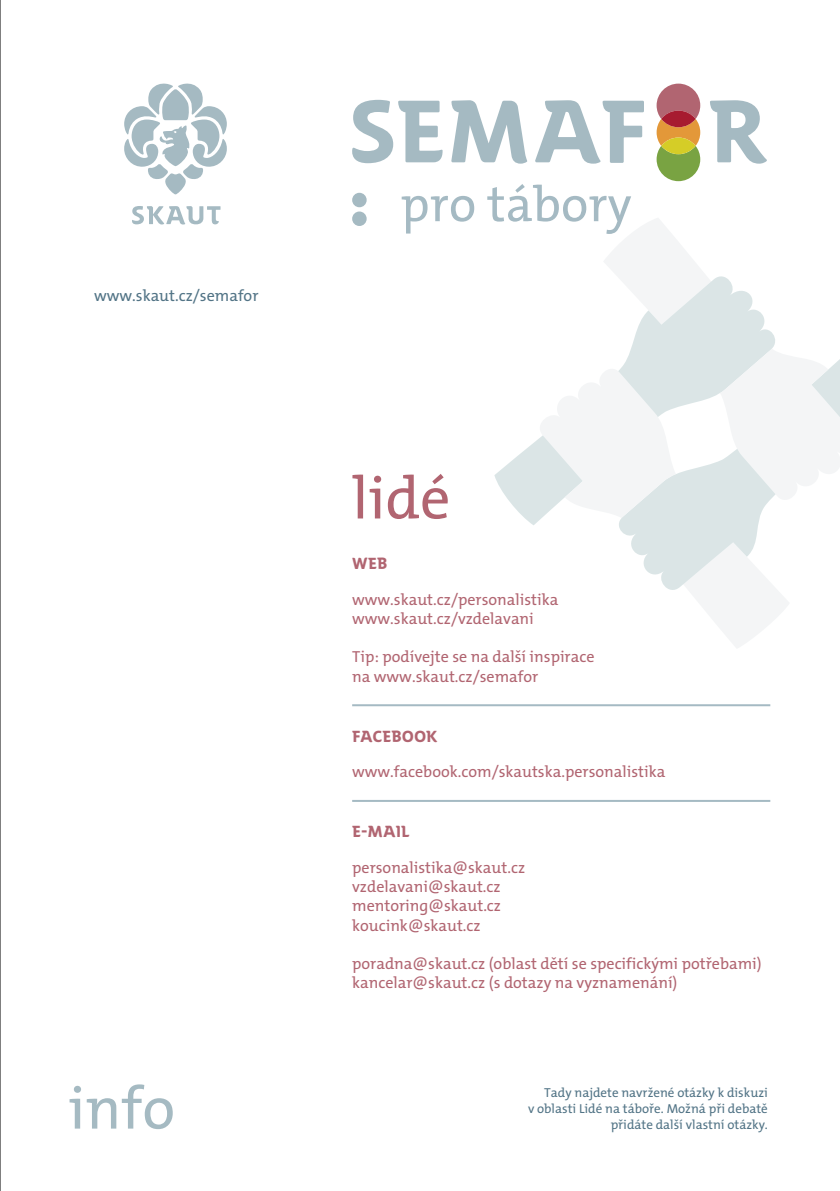
<style>
.page{position:relative;width:840px;height:1191px;background:#fff}
.page>*{position:absolute;margin:0;border:0;box-sizing:border-box;transform-origin:0 0}
.t1{font:60px "The Mix CE B5 Plain";color:#a5bac2}
.t2{font:60px "The Mix CE B5 Plain";color:#b16571}
.t3{font:50px "The Mix CE B5 Plain";color:#a5bac3}
.t4{font:16px/19.2px "The Mix CE B5 Plain";color:#b16571}
.t5{font:16px "The Mix CE B5 Plain";color:#527486}
.t6{font:700 16px "SKAUT";letter-spacing:-.01em;color:#b16571}
.Paragraph_Style_2{font:13px/16px "The Mix CE B5 Plain";color:#527486;text-align:right}
</style>
<div class="page">
<hr style="left:0;top:0;width:1px;height:1191px;background:#000">
<svg style="left:494px;top:444px;width:38px;height:80px;fill:#dbe5e6"></svg>
<svg style="left:532px;top:218px;width:307px;height:430px"></svg>
<hr style="left:352px;top:704px;width:417px;height:2px;background:#a5bac3">
<hr style="left:352px;top:800px;width:417px;height:2px;background:#a5bac3">
<svg style="left:132px;top:206px;width:88px;height:18px"></svg>
<svg style="left:124px;top:83px;width:103px;height:111px"></svg>
<div style="left:353px;top:194px;width:12px;height:11px;background:#a5bac2;border-radius:50%"></div>
<div style="left:352px;top:193px;width:14px;height:14px;border:3px solid #a5bac2;border-radius:50%"></div>
<div style="left:353px;top:213px;width:12px;height:11px;background:#a5bac2;border-radius:50%"></div>
<div style="left:352px;top:211px;width:14px;height:15px;border:3px solid #a5bac2;border-radius:50%"></div>
<svg style="left:352px;top:100px;width:90px;height:63px"></svg>
<svg style="left:451px;top:100px;width:76px;height:64px"></svg>
<svg style="left:535px;top:100px;width:108px;height:64px"></svg>
<svg style="left:710px;top:100px;width:56px;height:64px"></svg>
<svg style="left:656px;top:84px;width:43px;height:97px;background:#b38d67"></svg>
<svg style="left:661px;top:137px;width:34px;height:17px"></svg>
<p class="t5" style="left:94px;top:287px;width:166px">www.skaut.cz/semafor</p>
<p class="t1" style="left:68px;top:1075px;width:108px">info</p>
<p class="t3" style="left:400px;top:177px;width:232px">pro tábory</p>
<p class="t2" style="left:352px;top:465px;width:100px">lidé</p>
<p class="t6" style="left:352px;top:554px;width:37px">WEB</p>
<p class="t4" style="left:352px;top:591px;width:207px">www.skaut.cz/personalistika</p>
<p class="t4" style="left:352px;top:610px;width:183px">www.skaut.cz/vzdelavani</p>
<p class="t4" style="left:352px;top:648px;width:244px">Tip: podívejte se na další inspirace na www.skaut.cz/semafor</p>
<p class="t6" style="left:352px;top:726px;width:87px">FACEBOOK</p>
<p class="t4" style="left:352px;top:763px;width:314px">www.facebook.com/skautska.personalistika</p>
<p class="t6" style="left:352px;top:822px;width:59px">E‑MAIL</p>
<p class="t4" style="left:352px;top:859px;width:174px">personalistika@skaut.cz</p>
<p class="t4" style="left:352px;top:878px;width:150px">vzdelavani@skaut.cz</p>
<p class="t4" style="left:352px;top:897px;width:150px">mentoring@skaut.cz</p>
<p class="t4" style="left:352px;top:916px;width:130px">koucink@skaut.cz</p>
<p class="t4" style="left:352px;top:955px;width:411px">poradna@skaut.cz (oblast dětí se specifickými potřebami)</p>
<p class="t4" style="left:352px;top:974px;width:326px">kancelar@skaut.cz (s dotazy na vyznamenání)</p>
<p class="Paragraph_Style_2" style="left:527px;top:1085px;width:241px">Tady najdete navržené otázky k diskuzi<br>v oblasti Lidé na táboře. Možná při debatě přidáte další vlastní otázky.</p>
</div>
